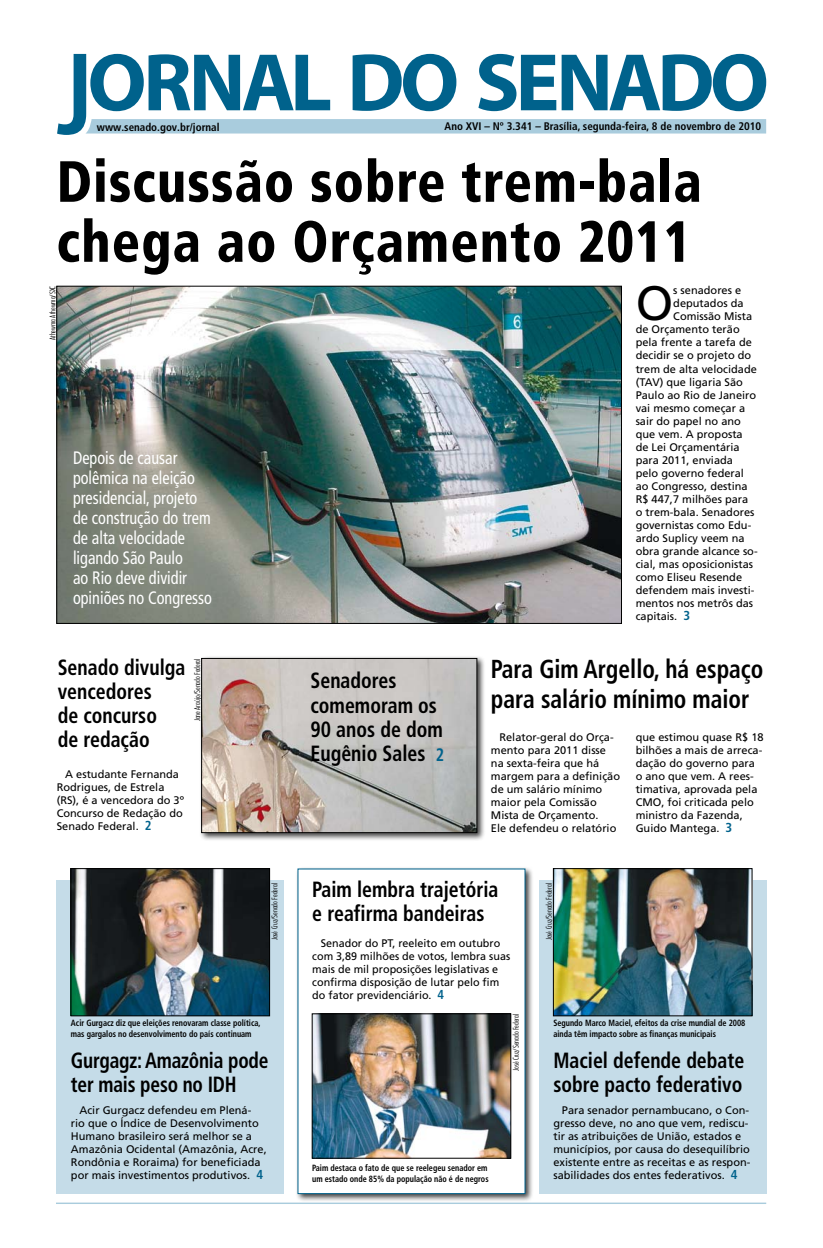
<style>
.page{position:relative;width:823px;height:1248px;background:#fff}
.page>*{position:absolute;margin:0;border:0;box-sizing:border-box;transform-origin:0 0}
.t1{font:900 condensed 58px/60px "Frutiger";letter-spacing:.02em;color:#000;scale:.91 1}
.t2{font:48.2px "Frutiger";color:#000}
.t3{font:700 condensed 26px/30px "Frutiger";color:#000;scale:.9 1}
.t4{font:700 condensed 22px/24px "Frutiger";color:#000;scale:.9 1}
.t5{font:700 condensed 22px/24px "Frutiger";color:#000;scale:.88 1}
.t6{font:condensed 18px/20px "Frutiger";color:#fff;scale:.9 1}
.t7{font:11px/13px "Frutiger";color:#000}
.t8{font:700 condensed 11px "Frutiger";color:#000}
.t9{font:700 condensed 9px/11px "Frutiger";color:#000;scale:.9 1}
.t10{font:300 condensed 8px "Futura BT";color:#000}
.s1{font-weight:700;font-stretch:condensed;font-size:13px;color:#00628c}
.s2{font-size:18px;color:#00628c}
</style>
<div class="page">
<svg style="left:56px;top:1202px;width:709px;height:1px"></svg>
<div style="left:199px;top:655px;width:290px;height:197px;background:#000;opacity:.75"></div>
<img style="left:203px;top:660px;width:271px;height:170px">
<div style="left:201px;top:658px;width:275px;height:174px;border:1px solid #000"></div>
<div style="left:539px;top:880px;width:226px;height:313px;background:#c5dce8"></div>
<div style="left:294px;top:865px;width:244px;height:349px;background:#000;opacity:.75"></div>
<div style="left:297px;top:868px;width:228px;height:325px;background:#fff"></div>
<img style="left:555px;top:870px;width:194px;height:143px">
<div style="left:553px;top:868px;width:198px;height:147px;border:1px solid #000"></div>
<div style="left:57px;top:880px;width:226px;height:313px;background:#c5dce8"></div>
<svg style="left:57px;top:54px;width:708px;height:81px"></svg>
<img style="left:73px;top:870px;width:194px;height:143px">
<div style="left:71px;top:868px;width:198px;height:147px;border:1px solid #000"></div>
<img style="left:314px;top:1015px;width:194px;height:141px">
<div style="left:312px;top:1013px;width:198px;height:145px;border:1px solid #000"></div>
<img style="left:59px;top:288px;width:560px;height:333px">
<p class="t8" style="left:97px;top:120px;width:124px">www.senado.gov.br/jornal</p>
<p class="t8" style="left:444px;top:120px;width:318px">Ano XVI – Nº 3.341 – Brasília, segunda-feira, 8 de novembro de 2010</p>
<h1 class="t1" style="left:57px;top:151px;width:709px">Discussão sobre trem-bala chega ao Orçamento 2011</h1>
<p class="t10" style="left:48px;top:340px;width:55px;rotate:-90deg">Athewma Athewma/SXC</p>
<h3 class="t6" style="left:73px;top:447px;width:156px">Depois de causar polêmica na eleição presidencial, projeto de construção do trem de alta velocidade ligando São Paulo<br>ao Rio deve dividir opiniões no Congresso</h3>
<h2 class="t2" style="left:635px;top:275px;width:39px">O</h2>
<p class="t7" style="left:672px;top:284px;width:69px">s senadores e</p>
<p class="t7" style="left:672px;top:297px;width:72px">deputados da</p>
<p class="t7" style="left:672px;top:310px;width:80px">Comissão Mista</p>
<p class="t7" style="left:635px;top:323px;width:105px">de Orçamento terão</p>
<p class="t7" style="left:635px;top:336px;width:118px">pela frente a tarefa de</p>
<p class="t7" style="left:635px;top:349px;width:117px">decidir se o projeto do</p>
<p class="t7" style="left:635px;top:362px;width:123px">trem de alta velocidade</p>
<p class="t7" style="left:635px;top:375px;width:109px">(TAV) que ligaria São</p>
<p class="t7" style="left:635px;top:388px;width:122px">Paulo ao Rio de Janeiro</p>
<p class="t7" style="left:635px;top:401px;width:111px">vai mesmo começar a</p>
<p class="t7" style="left:635px;top:414px;width:107px">sair do papel no ano</p>
<p class="t7" style="left:635px;top:427px;width:108px">que vem. A proposta</p>
<p class="t7" style="left:635px;top:440px;width:105px">de Lei Orçamentária</p>
<p class="t7" style="left:635px;top:453px;width:99px">para 2011, enviada</p>
<p class="t7" style="left:635px;top:466px;width:110px">pelo governo federal</p>
<p class="t7" style="left:635px;top:479px;width:113px">ao Congresso, destina</p>
<p class="t7" style="left:635px;top:492px;width:114px">R$ 447,7 milhões para</p>
<p class="t7" style="left:635px;top:505px;width:120px">o trem-bala. Senadores</p>
<p class="t7" style="left:635px;top:518px;width:117px">governistas como Edu-</p>
<p class="t7" style="left:635px;top:531px;width:110px">ardo Suplicy veem na</p>
<p class="t7" style="left:635px;top:544px;width:123px">obra grande alcance so-</p>
<p class="t7" style="left:635px;top:557px;width:119px">cial, mas oposicionistas</p>
<p class="t7" style="left:635px;top:570px;width:108px">como Eliseu Resende</p>
<p class="t7" style="left:635px;top:583px;width:120px">defendem mais investi-</p>
<p class="t7" style="left:635px;top:596px;width:119px">mentos nos metrôs das</p>
<p class="t7" style="left:635px;top:609px;width:56px">capitais. <span class="s1">3</span></p>
<h3 class="t4" style="left:58px;top:655px;width:143px">Senado divulga vencedores<br>de concurso<br>de redação</h3>
<h3 class="t3" style="left:490px;top:653px;width:304px">Para Gim Argello, há espaço para salário mínimo maior</h3>
<p class="t10" style="left:192px;top:721px;width:65px;rotate:-90deg">Jane Araújo/Senado Federal</p>
<h3 class="t4" style="left:310px;top:668px;width:150px">Senadores comemoram os<br>90 anos de dom<br>Eugênio Sales <span class="s2">2</span></h3>
<p class="t7" style="left:490px;top:730px;width:130px;text-indent:9px">Relator-geral do Orça&shy;mento para 2011 disse na sexta-feira que há margem para a definição de um salário mínimo maior pela Comissão<br>Mista de Orçamento.<br>Ele defendeu o relatório</p>
<p class="t7" style="left:635px;top:730px;width:129px">que estimou quase R$ 18 bilhões a mais de arreca&shy;dação do governo para o ano que vem. A rees&shy;timativa, aprovada pela<br>CMO, foi criticada pelo ministro da Fazenda,<br>Guido Mantega. <span class="s1">3</span></p>
<p class="t7" style="left:57px;top:767px;width:129px;text-indent:9px">A estudante Fernanda<br>Rodrigues, de Estrela (RS), é a vencedora do 3º<br>Concurso de Redação do<br>Senado Federal. <span class="s1">2</span></p>
<p class="t10" style="left:269px;top:940px;width:59px;rotate:-90deg">José Cruz/Senado Federal</p>
<h3 class="t4" style="left:312px;top:877px;width:208px">Paim lembra trajetória e reafirma bandeiras</h3>
<p class="t7" style="left:312px;top:936px;width:199px;text-indent:9px">Senador do PT, reeleito em outubro com 3,89 milhões de votos, lembra suas mais de mil proposições legislativas e confirma disposição de lutar pelo fim do fator previdenciário. <span class="s1">4</span></p>
<p class="t10" style="left:543px;top:940px;width:59px;rotate:-90deg">José Cruz/Senado Federal</p>
<p class="t10" style="left:510px;top:1070px;width:59px;rotate:-90deg">José Cruz/Senado Federal</p>
<p class="t9" style="left:71px;top:1017px;width:212px">Acir Gurgacz diz que eleições renovaram classe política, mas gargalos no desenvolvimento do país continuam</p>
<p class="t9" style="left:553px;top:1017px;width:215px">Segundo Marco Maciel, efeitos da crise mundial de 2008 ainda têm impacto sobre as finanças municipais</p>
<h3 class="t4" style="left:553px;top:1047px;width:213px">Maciel defende debate sobre pacto federativo</h3>
<h3 class="t5" style="left:71px;top:1047px;width:226px">Gurgagz: Amazônia pode ter mais peso no IDH</h3>
<p class="t7" style="left:71px;top:1103px;width:197px;text-indent:9px">Acir Gurgacz defendeu em Plená&shy;rio que o Índice de Desenvolvimento Humano brasileiro será melhor se a Amazônia Ocidental (Amazônia, Acre, Rondônia e Roraima) for beneficiada por mais investimentos produtivos. <span class="s1">4</span></p>
<p class="t7" style="left:553px;top:1103px;width:198px;text-indent:9px">Para senador pernambucano, o Con&shy;gresso deve, no ano que vem, rediscu&shy;tir as atribuições de União, estados e municípios, por causa do desequilíbrio existente entre as receitas e as respon&shy;sabilidades dos entes federativos. <span class="s1">4</span></p>
<p class="t9" style="left:312px;top:1162px;width:197px">Paim destaca o fato de que se reelegeu senador em um estado onde 85% da população não é de negros</p>
</div>
